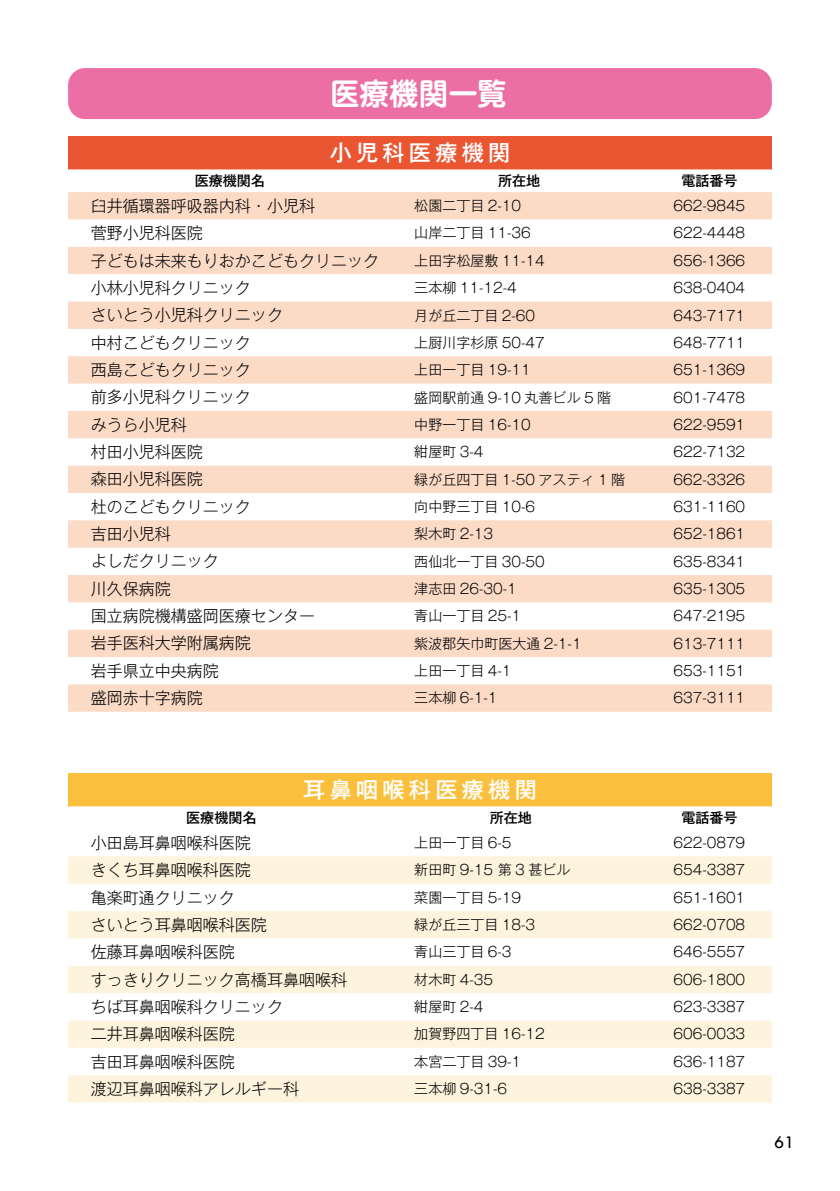
<style>
.page{position:relative;width:840px;height:1191px;background:#fff}
.page>*{position:absolute;margin:0;border:0;box-sizing:border-box;transform-origin:0 0}
.t1{font:700 30px "Shin M Go Pro De";letter-spacing:.025em;color:#fff;scale:.96 1}
.t2{font:500 22px "Gothic MB101 Pro";letter-spacing:.2em;color:#fff}
.t3{font:18.4px "Tw Cen";color:#000}
.t4{font:300 16px "Gothic MB101 Pro";color:#000}
.t5{font:300 14px "Gothic MB101 Pro";color:#000}
.t6{font:500 14px "Gothic MB101 Pro";color:#000}
</style>
<div class="page">
<div style="left:68px;top:136px;width:703px;height:33px;background:#ea5532"></div>
<svg style="left:68px;top:169px;width:703px;height:50px"></svg>
<div style="left:68px;top:247px;width:703px;height:27px;background:#fbdac6"></div>
<svg style="left:68px;top:301px;width:703px;height:411px;fill:#fbdac6"></svg>
<div style="left:68px;top:773px;width:703px;height:33px;background:#fac03d"></div>
<svg style="left:68px;top:806px;width:703px;height:1px"></svg>
<svg style="left:68px;top:856px;width:703px;height:246px;fill:#fef4dd"></svg>
<svg style="left:68px;top:938px;width:703px;height:137px"></svg>
<div style="left:68px;top:68px;width:703px;height:51px;background:#eb6ea5;border-radius:17px"></div>
<h1 class="t1" style="left:330px;top:69px;width:185px">医療機関一覧</h1>
<h2 class="t2" style="left:329px;top:134px;width:182px">小児科医療機関</h2>
<p class="t6" style="left:195px;top:169px;width:71px">医療機関名</p>
<p class="t6" style="left:498px;top:169px;width:43px">所在地</p>
<p class="t6" style="left:681px;top:169px;width:57px">電話番号</p>
<p class="t4" style="left:91px;top:192px;width:226px">臼井循環器呼吸器内科・小児科</p>
<p class="t5" style="left:414px;top:194px;width:108px">松園二丁目 2-10</p>
<p class="t5" style="left:673px;top:194px;width:73px">662-9845</p>
<p class="t4" style="left:91px;top:220px;width:113px">菅野小児科医院</p>
<p class="t5" style="left:414px;top:221px;width:118px">山岸二丁目 11-36</p>
<p class="t5" style="left:673px;top:221px;width:73px">622-4448</p>
<p class="t4" style="left:91px;top:247px;width:290px">子どもは未来もりおかこどもクリニック</p>
<p class="t5" style="left:414px;top:249px;width:132px">上田字松屋敷 11-14</p>
<p class="t5" style="left:673px;top:249px;width:73px">656-1366</p>
<p class="t4" style="left:91px;top:274px;width:161px">小林小児科クリニック</p>
<p class="t5" style="left:414px;top:276px;width:104px">三本柳 11-12-4</p>
<p class="t5" style="left:673px;top:276px;width:73px">638-0404</p>
<p class="t4" style="left:91px;top:302px;width:194px">さいとう小児科クリニック</p>
<p class="t5" style="left:414px;top:303px;width:122px">月が丘二丁目 2-60</p>
<p class="t5" style="left:673px;top:303px;width:73px">643-7171</p>
<p class="t4" style="left:91px;top:329px;width:161px">中村こどもクリニック</p>
<p class="t5" style="left:414px;top:331px;width:132px">上厨川字杉原 50-47</p>
<p class="t5" style="left:673px;top:331px;width:73px">648-7711</p>
<p class="t4" style="left:91px;top:356px;width:161px">西島こどもクリニック</p>
<p class="t5" style="left:414px;top:358px;width:118px">上田一丁目 19-11</p>
<p class="t5" style="left:673px;top:358px;width:73px">651-1369</p>
<p class="t4" style="left:91px;top:384px;width:161px">前多小児科クリニック</p>
<p class="t5" style="left:414px;top:385px;width:198px">盛岡駅前通 9-10 丸善ビル 5 階</p>
<p class="t5" style="left:673px;top:385px;width:73px">601-7478</p>
<p class="t4" style="left:91px;top:411px;width:97px">みうら小児科</p>
<p class="t5" style="left:414px;top:413px;width:118px">中野一丁目 16-10</p>
<p class="t5" style="left:673px;top:413px;width:73px">622-9591</p>
<p class="t4" style="left:91px;top:439px;width:113px">村田小児科医院</p>
<p class="t5" style="left:414px;top:440px;width:71px">紺屋町 3-4</p>
<p class="t5" style="left:673px;top:440px;width:73px">622-7132</p>
<p class="t4" style="left:91px;top:466px;width:113px">森田小児科医院</p>
<p class="t5" style="left:414px;top:468px;width:212px">緑が丘四丁目 1-50 アスティ 1 階</p>
<p class="t5" style="left:673px;top:468px;width:73px">662-3326</p>
<p class="t4" style="left:91px;top:493px;width:161px">杜のこどもクリニック</p>
<p class="t5" style="left:414px;top:495px;width:122px">向中野三丁目 10-6</p>
<p class="t5" style="left:673px;top:495px;width:73px">631-1160</p>
<p class="t4" style="left:91px;top:521px;width:81px">吉田小児科</p>
<p class="t5" style="left:414px;top:522px;width:80px">梨木町 2-13</p>
<p class="t5" style="left:673px;top:522px;width:73px">652-1861</p>
<p class="t4" style="left:91px;top:548px;width:129px">よしだクリニック</p>
<p class="t5" style="left:414px;top:550px;width:132px">西仙北一丁目 30-50</p>
<p class="t5" style="left:673px;top:550px;width:73px">635-8341</p>
<p class="t4" style="left:91px;top:575px;width:81px">川久保病院</p>
<p class="t5" style="left:414px;top:577px;width:104px">津志田 26-30-1</p>
<p class="t5" style="left:673px;top:577px;width:73px">635-1305</p>
<p class="t4" style="left:91px;top:603px;width:226px">国立病院機構盛岡医療センター</p>
<p class="t5" style="left:414px;top:604px;width:108px">青山一丁目 25-1</p>
<p class="t5" style="left:673px;top:604px;width:73px">647-2195</p>
<p class="t4" style="left:91px;top:630px;width:161px">岩手医科大学附属病院</p>
<p class="t5" style="left:414px;top:632px;width:169px">紫波郡矢巾町医大通 2-1-1</p>
<p class="t5" style="left:673px;top:632px;width:73px">613-7111</p>
<p class="t4" style="left:91px;top:657px;width:129px">岩手県立中央病院</p>
<p class="t5" style="left:414px;top:659px;width:99px">上田一丁目 4-1</p>
<p class="t5" style="left:673px;top:659px;width:73px">653-1151</p>
<p class="t4" style="left:91px;top:685px;width:113px">盛岡赤十字病院</p>
<p class="t5" style="left:414px;top:686px;width:85px">三本柳 6-1-1</p>
<p class="t5" style="left:673px;top:686px;width:73px">637-3111</p>
<h2 class="t2" style="left:303px;top:771px;width:235px">耳鼻咽喉科医療機関</h2>
<p class="t6" style="left:186px;top:806px;width:71px">医療機関名</p>
<p class="t6" style="left:489px;top:806px;width:43px">所在地</p>
<p class="t6" style="left:681px;top:806px;width:57px">電話番号</p>
<p class="t4" style="left:91px;top:829px;width:161px">小田島耳鼻咽喉科医院</p>
<p class="t5" style="left:414px;top:831px;width:99px">上田一丁目 6-5</p>
<p class="t5" style="left:673px;top:831px;width:73px">622-0879</p>
<p class="t4" style="left:91px;top:856px;width:161px">きくち耳鼻咽喉科医院</p>
<p class="t5" style="left:414px;top:858px;width:157px">新田町 9-15 第 3 甚ビル</p>
<p class="t5" style="left:673px;top:858px;width:73px">654-3387</p>
<p class="t4" style="left:91px;top:884px;width:145px">亀楽町通クリニック</p>
<p class="t5" style="left:414px;top:885px;width:108px">菜園一丁目 5-19</p>
<p class="t5" style="left:673px;top:885px;width:73px">651-1601</p>
<p class="t4" style="left:91px;top:911px;width:178px">さいとう耳鼻咽喉科医院</p>
<p class="t5" style="left:414px;top:913px;width:122px">緑が丘三丁目 18-3</p>
<p class="t5" style="left:673px;top:913px;width:73px">662-0708</p>
<p class="t4" style="left:91px;top:938px;width:145px">佐藤耳鼻咽喉科医院</p>
<p class="t5" style="left:414px;top:940px;width:99px">青山三丁目 6-3</p>
<p class="t5" style="left:673px;top:940px;width:73px">646-5557</p>
<p class="t4" style="left:91px;top:966px;width:258px">すっきりクリニック高橋耳鼻咽喉科</p>
<p class="t5" style="left:414px;top:967px;width:80px">材木町 4-35</p>
<p class="t5" style="left:673px;top:967px;width:73px">606-1800</p>
<p class="t4" style="left:91px;top:993px;width:194px">ちば耳鼻咽喉科クリニック</p>
<p class="t5" style="left:414px;top:995px;width:71px">紺屋町 2-4</p>
<p class="t5" style="left:673px;top:995px;width:73px">623-3387</p>
<p class="t4" style="left:91px;top:1020px;width:145px">二井耳鼻咽喉科医院</p>
<p class="t5" style="left:414px;top:1022px;width:132px">加賀野四丁目 16-12</p>
<p class="t5" style="left:673px;top:1022px;width:73px">606-0033</p>
<p class="t4" style="left:91px;top:1048px;width:145px">吉田耳鼻咽喉科医院</p>
<p class="t5" style="left:414px;top:1049px;width:108px">本宮二丁目 39-1</p>
<p class="t5" style="left:673px;top:1049px;width:73px">636-1187</p>
<p class="t4" style="left:91px;top:1075px;width:210px">渡辺耳鼻咽喉科アレルギー科</p>
<p class="t5" style="left:414px;top:1077px;width:94px">三本柳 9-31-6</p>
<p class="t5" style="left:673px;top:1077px;width:73px">638-3387</p>
<h3 class="t3" style="left:773px;top:1131px;width:22px">61</h3>
</div>
